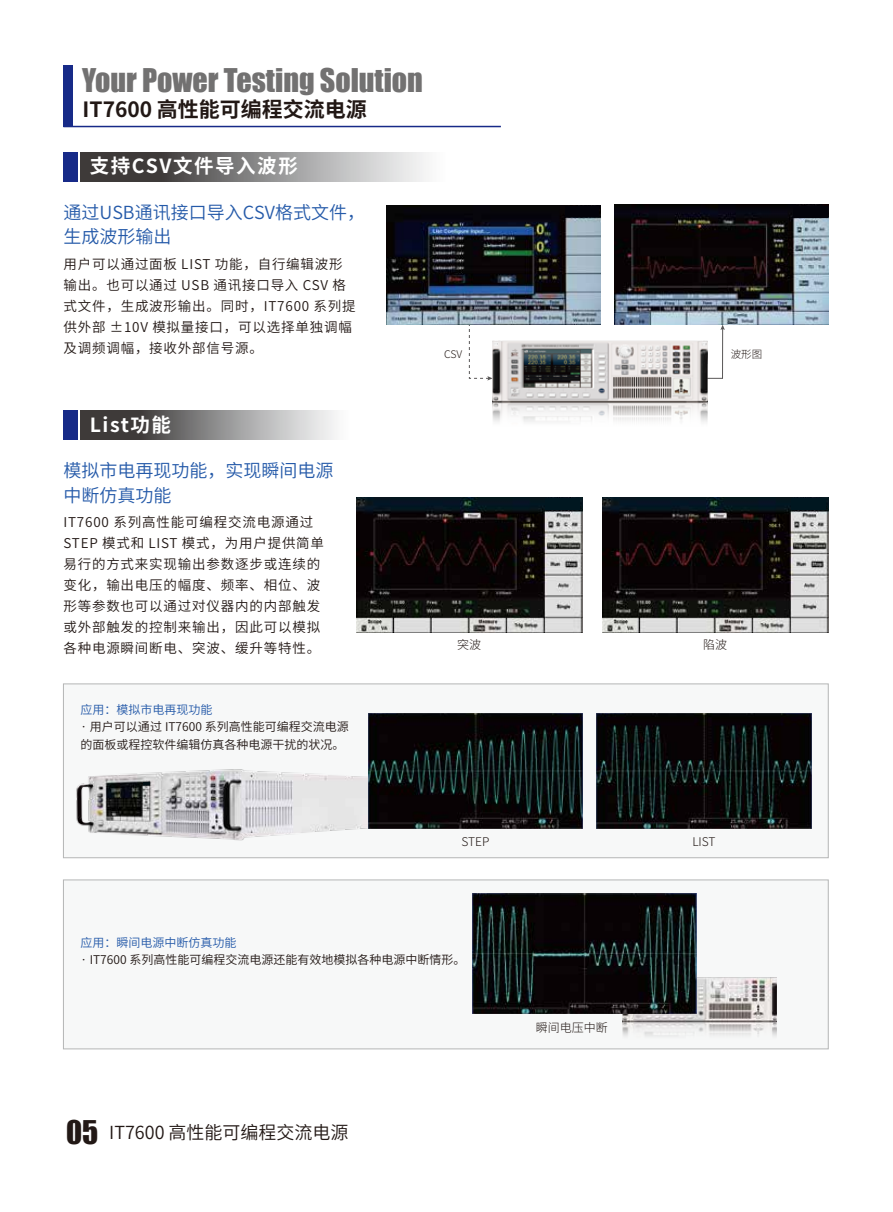
<style>
.page{position:relative;width:893px;height:1212px;background:#fff}
.page>*{position:absolute;margin:0;border:0;box-sizing:border-box;transform-origin:0 0}
.t1{font:30px "Impact";color:#727171}
.t2{font:700 21px "Source Han Sans CN";color:#221815}
.t3{font:700 19.5px "Source Han Sans CN";letter-spacing:.08em;color:#fff}
.t4{font:18px/24.6px "Source Han Sans CN";color:#255aa9}
.t5{font:18px "Source Han Sans CN";color:#221815}
.t6{font:13.5px/21px "Source Han Sans CN";letter-spacing:.06em;color:#221815}
.t7{font:12px/17.4px "Source Han Sans CN";color:#221815}
.t8{font:12px "Source Han Sans CN";color:#255aa9}
.t9{font:300 12px "Source Han Sans CN";color:#221815}
.t10{font:300 10.5px "Source Han Sans CN";color:#221815}
.s1{font-family:"Impact";font-size:30px}
</style>
<div class="page">
<div style="left:63px;top:65px;width:10px;height:62px;background:#172a88"></div>
<hr style="left:63px;top:126px;width:438px;height:1px;background:#172a88">
<div style="left:63px;top:683px;width:765px;height:175px;background:#f7f8f8;border:1px solid #b5b6b6"></div>
<div style="left:63px;top:880px;width:765px;height:169px;background:#f7f8f8;border:1px solid #b5b6b6"></div>
<svg style="left:469px;top:325px;width:23px;height:56px"></svg>
<img style="left:386px;top:205px;width:214px;height:120px">
<div style="left:565px;top:206px;width:34px;height:11px;background:#03030a"></div>
<img style="left:615px;top:205px;width:213px;height:120px">
<div style="left:793px;top:207px;width:35px;height:11px;background:#03030a"></div>
<svg style="left:708px;top:325px;width:17px;height:54px"></svg>
<img style="left:76px;top:769px;width:321px;height:72px">
<svg style="left:143px;top:782px;width:7px;height:3px"></svg>
<img style="left:368px;top:713px;width:214px;height:115px">
<img style="left:622px;top:977px;width:155px;height:73px">
<img style="left:473px;top:894px;width:223px;height:119px">
<img style="left:492px;top:340px;width:216px;height:82px">
<svg style="left:582px;top:349px;width:8px;height:4px"></svg>
<div style="left:63px;top:152px;width:15px;height:30px;background:#172a88"></div>
<svg style="left:80px;top:152px;width:346px;height:30px;background:#888686"></svg>
<div style="left:63px;top:411px;width:15px;height:29px;background:#172a88"></div>
<svg style="left:80px;top:411px;width:255px;height:29px;background:#888787"></svg>
<img style="left:603px;top:497px;width:225px;height:135px">
<div style="left:791px;top:498px;width:34px;height:12px;background:#001720"></div>
<img style="left:357px;top:497px;width:225px;height:135px">
<div style="left:545px;top:498px;width:35px;height:12px;background:#001720"></div>
<img style="left:597px;top:713px;width:214px;height:115px">
<h1 class="t1" style="left:82px;top:57px;width:342px">Your Power Testing Solution</h1>
<h2 class="t2" style="left:83px;top:98px;width:286px">IT7600 高性能可编程交流电源</h2>
<h3 class="t3" style="left:90px;top:155px;width:210px">支持CSV文件导入波形</h3>
<h3 class="t4" style="left:63px;top:200px;width:303px">通过USB通讯接口导入CSV格式文件，生成波形输出</h3>
<p class="t6" style="left:63px;top:253px;width:294px">用户可以通过面板 LIST 功能，自行编辑波形输出。也可以通过 USB 通讯接口导入 CSV 格式文件，生成波形输出。同时，IT7600 系列提供外部 ±10V 模拟量接口，可以选择单独调幅及调频调幅，接收外部信号源。</p>
<h3 class="t3" style="left:90px;top:414px;width:83px">List功能</h3>
<h3 class="t4" style="left:63px;top:458px;width:272px">模拟市电再现功能，实现瞬间电源中断仿真功能</h3>
<p class="t6" style="left:63px;top:512px;width:262px">IT7600 系列高性能可编程交流电源通过<br>STEP 模式和 LIST 模式，为用户提供简单易行的方式来实现输出参数逐步或连续的变化，输出电压的幅度、频率、相位、波形等参数也可以通过对仪器内的内部触发或外部触发的控制来输出，因此可以模拟各种电源瞬间断电、突波、缓升等特性。</p>
<p class="t8" style="left:80px;top:703px;width:134px">应用：模拟市电再现功能</p>
<p class="t7" style="left:80px;top:718px;width:270px">· 用户可以通过 IT7600 系列高性能可编程交流电源的面板或程控软件编辑仿真各种电源干扰的状况。</p>
<p class="t10" style="left:444px;top:348px;width:20px">CSV</p>
<p class="t10" style="left:731px;top:348px;width:33px">波形图</p>
<p class="t9" style="left:457px;top:637px;width:25px">突波</p>
<p class="t9" style="left:703px;top:637px;width:25px">陷波</p>
<p class="t9" style="left:461px;top:835px;width:29px">STEP</p>
<p class="t9" style="left:692px;top:835px;width:25px">LIST</p>
<p class="t8" style="left:80px;top:936px;width:158px">应用：瞬间电源中断仿真功能</p>
<p class="t7" style="left:80px;top:951px;width:387px">· IT7600 系列高性能可编程交流电源还能有效地模拟各种电源中断情形。</p>
<h3 class="t5" style="left:66px;top:1123px;width:284px"><span class="s1">05</span> IT7600 高性能可编程交流电源</h3>
<p class="t9" style="left:536px;top:1021px;width:73px">瞬间电压中断</p>
</div>
